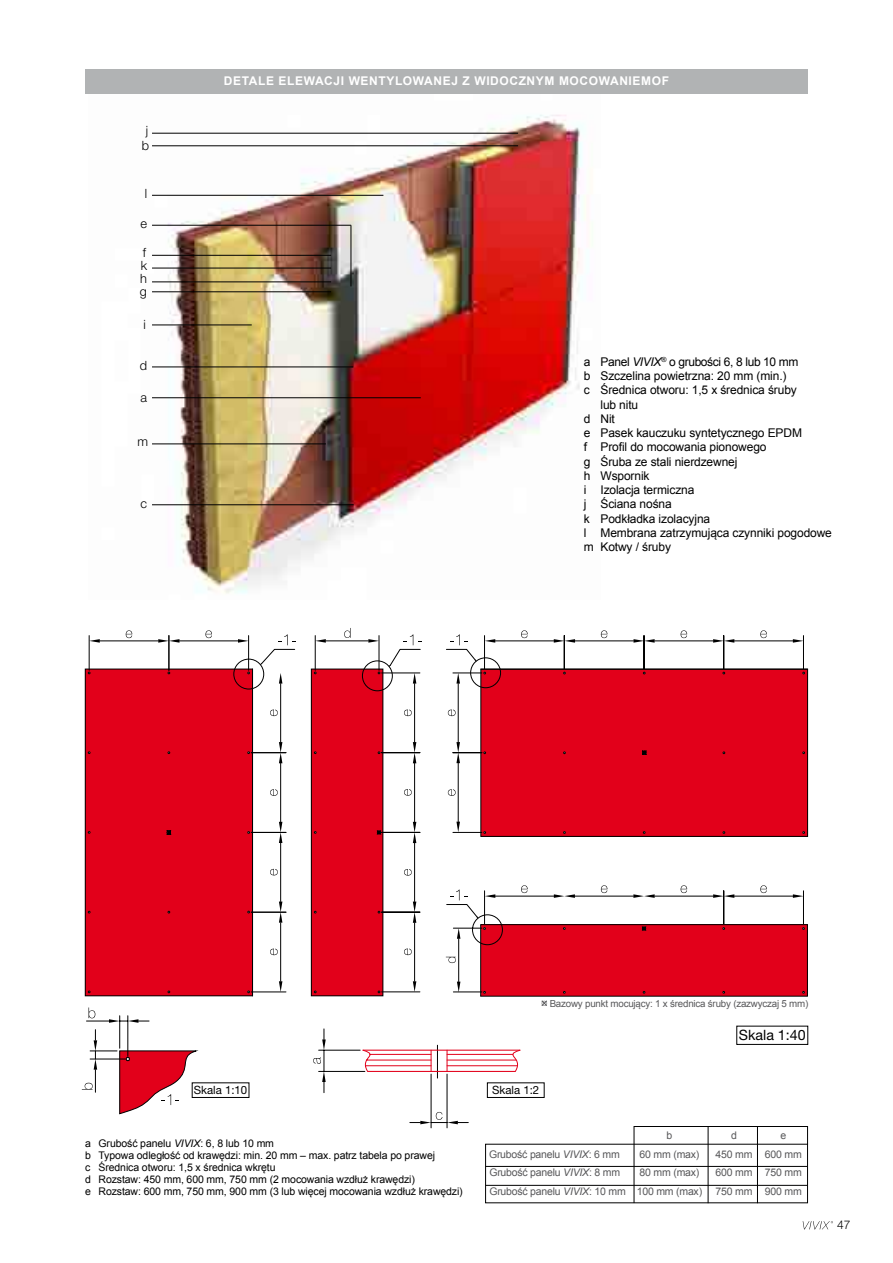
<style>
.page{position:relative;width:893px;height:1263px;background:#fff}
.page>*{position:absolute;margin:0;border:0;box-sizing:border-box;transform-origin:0 0}
.t1{font:14.25px "Helvetica Neue";color:#000}
.t2{font:300 12.75px/26.1px "Helvetica Neue";color:#000}
.t3{font:12px "Arial";letter-spacing:-.01em;color:#000}
.t4{font:700 12px "Arial";letter-spacing:.05em;color:#fff}
.t5{font:12px "Arial";letter-spacing:-.03em;color:#000}
.t6{font:300 12px "Helvetica Neue";color:#000}
.t7{font:11.4px "Helvetica Neue";color:#000}
.t8{font:10.5px/12px "Arial";letter-spacing:-.01em;color:#000}
.t9{font:10.5px "Arial";letter-spacing:-.02em;color:#58585a}
.t10{font:9.75px "Arial";letter-spacing:-.02em;color:#58585a}
.s1{font-style:italic}
.s2{font-family:"Helvetica Neue";font-weight:100;font-size:10.5px}
</style>
<div class="page">
<svg style="left:803px;top:1221px;width:30px;height:8px"></svg>
<img style="left:152px;top:114px;width:434px;height:480px">
<hr style="left:152px;top:146px;width:366px;height:1px;background:#000">
<hr style="left:152px;top:133px;width:366px;height:1px;background:#000">
<hr style="left:152px;top:367px;width:201px;height:1px;background:#000">
<hr style="left:152px;top:325px;width:100px;height:1px;background:#000">
<hr style="left:152px;top:195px;width:231px;height:1px;background:#000">
<hr style="left:152px;top:397px;width:269px;height:1px;background:#000">
<hr style="left:152px;top:444px;width:174px;height:1px;background:#000">
<hr style="left:152px;top:504px;width:202px;height:1px;background:#000">
<hr style="left:152px;top:255px;width:179px;height:1px;background:#000">
<hr style="left:152px;top:268px;width:179px;height:1px;background:#000">
<hr style="left:152px;top:282px;width:179px;height:1px;background:#000">
<hr style="left:152px;top:292px;width:179px;height:1px;background:#000">
<hr style="left:152px;top:225px;width:199px;height:1px;background:#000">
<hr style="left:351px;top:225px;width:1px;height:61px;background:#000">
<div style="left:85px;top:669px;width:168px;height:327px;background:#e2001a"></div>
<div style="left:85px;top:669px;width:168px;height:327px;border:1px solid #000"></div>
<hr style="left:252px;top:669px;width:1px;height:327px;background:#000">
<svg style="left:167px;top:830px;width:4px;height:163px"></svg>
<hr style="left:251px;top:992px;width:35px;height:1px;background:#000">
<hr style="left:280px;top:923px;width:1px;height:58px;background:#000">
<svg style="left:279px;top:981px;width:3px;height:11px"></svg>
<hr style="left:89px;top:635px;width:1px;height:35px;background:#000">
<hr style="left:100px;top:641px;width:58px;height:1px;background:#000">
<svg style="left:89px;top:639px;width:11px;height:4px"></svg>
<hr style="left:251px;top:912px;width:35px;height:1px;background:#000">
<hr style="left:280px;top:843px;width:1px;height:58px;background:#000">
<svg style="left:279px;top:901px;width:3px;height:22px"></svg>
<hr style="left:251px;top:832px;width:35px;height:1px;background:#000">
<hr style="left:280px;top:763px;width:1px;height:59px;background:#000">
<svg style="left:279px;top:822px;width:3px;height:21px"></svg>
<hr style="left:251px;top:752px;width:35px;height:1px;background:#000">
<hr style="left:280px;top:683px;width:1px;height:59px;background:#000">
<svg style="left:279px;top:742px;width:3px;height:21px"></svg>
<div style="left:234px;top:659px;width:30px;height:30px;border:1px solid #000;border-radius:50%"></div>
<svg style="left:126px;top:630px;width:6px;height:8px"></svg>
<svg style="left:158px;top:630px;width:138px;height:53px"></svg>
<svg style="left:270px;top:709px;width:8px;height:7px"></svg>
<svg style="left:270px;top:789px;width:8px;height:7px"></svg>
<svg style="left:270px;top:869px;width:8px;height:6px"></svg>
<svg style="left:270px;top:948px;width:8px;height:7px"></svg>
<div style="left:311px;top:669px;width:72px;height:327px;background:#e2001a"></div>
<div style="left:311px;top:669px;width:72px;height:327px;border:1px solid #000"></div>
<svg style="left:377px;top:830px;width:4px;height:4px"></svg>
<hr style="left:326px;top:641px;width:42px;height:1px;background:#000">
<svg style="left:316px;top:639px;width:10px;height:4px"></svg>
<hr style="left:382px;top:992px;width:38px;height:1px;background:#000">
<hr style="left:382px;top:912px;width:38px;height:1px;background:#000">
<hr style="left:315px;top:635px;width:1px;height:35px;background:#000">
<hr style="left:382px;top:832px;width:38px;height:1px;background:#000">
<hr style="left:414px;top:763px;width:1px;height:59px;background:#000">
<hr style="left:414px;top:843px;width:1px;height:58px;background:#000">
<svg style="left:413px;top:822px;width:3px;height:21px"></svg>
<hr style="left:414px;top:923px;width:1px;height:58px;background:#000">
<svg style="left:413px;top:981px;width:3px;height:11px"></svg>
<svg style="left:413px;top:901px;width:3px;height:22px"></svg>
<svg style="left:344px;top:628px;width:7px;height:10px"></svg>
<svg style="left:362px;top:634px;width:59px;height:129px"></svg>
<svg style="left:404px;top:789px;width:8px;height:7px"></svg>
<svg style="left:404px;top:869px;width:8px;height:7px"></svg>
<svg style="left:404px;top:948px;width:8px;height:7px"></svg>
<hr style="left:803px;top:635px;width:1px;height:35px;background:#000">
<hr style="left:723px;top:635px;width:1px;height:35px;background:#000">
<hr style="left:644px;top:635px;width:1px;height:35px;background:#000">
<hr style="left:564px;top:635px;width:1px;height:35px;background:#000">
<div style="left:481px;top:669px;width:327px;height:167px;background:#e2001a"></div>
<hr style="left:481px;top:669px;width:327px;height:1px;background:#000">
<svg style="left:642px;top:751px;width:163px;height:4px"></svg>
<div style="left:470px;top:658px;width:31px;height:30px;border:1px solid #000;border-radius:50%"></div>
<hr style="left:495px;top:641px;width:59px;height:1px;background:#000">
<hr style="left:575px;top:641px;width:58px;height:1px;background:#000">
<svg style="left:554px;top:639px;width:21px;height:4px"></svg>
<hr style="left:655px;top:641px;width:58px;height:1px;background:#000">
<svg style="left:633px;top:639px;width:22px;height:4px"></svg>
<hr style="left:734px;top:641px;width:59px;height:1px;background:#000">
<svg style="left:793px;top:639px;width:10px;height:4px"></svg>
<svg style="left:713px;top:639px;width:21px;height:4px"></svg>
<svg style="left:521px;top:630px;width:7px;height:8px"></svg>
<svg style="left:601px;top:630px;width:6px;height:8px"></svg>
<svg style="left:681px;top:630px;width:6px;height:8px"></svg>
<svg style="left:760px;top:630px;width:7px;height:8px"></svg>
<svg style="left:446px;top:634px;width:49px;height:199px"></svg>
<svg style="left:446px;top:885px;width:359px;height:108px"></svg>
<hr style="left:128px;top:1016px;width:1px;height:40px;background:#000">
<hr style="left:119px;top:1016px;width:1px;height:32px;background:#000">
<svg style="left:86px;top:1007px;width:63px;height:16px"></svg>
<svg style="left:82px;top:1030px;width:115px;height:84px"></svg>
<hr style="left:437px;top:1045px;width:1px;height:33px;background:#000">
<hr style="left:447px;top:1074px;width:1px;height:54px;background:#000">
<hr style="left:431px;top:1074px;width:1px;height:54px;background:#000">
<svg style="left:360px;top:1050px;width:161px;height:22px"></svg>
<hr style="left:319px;top:1050px;width:41px;height:1px;background:#000">
<hr style="left:319px;top:1071px;width:46px;height:1px;background:#000">
<hr style="left:363px;top:1050px;width:157px;height:1px;background:#e2001a">
<hr style="left:367px;top:1071px;width:148px;height:1px;background:#e2001a">
<svg style="left:313px;top:1029px;width:13px;height:64px"></svg>
<svg style="left:410px;top:1112px;width:58px;height:12px"></svg>
<div style="left:85px;top:69px;width:723px;height:25px;background:#b1b3b4"></div>
<hr style="left:486px;top:1166px;width:321px;height:1px;background:#000">
<hr style="left:486px;top:1185px;width:321px;height:1px;background:#000">
<svg style="left:634px;top:1126px;width:174px;height:77px"></svg>
<hr style="left:708px;top:1127px;width:1px;height:76px;background:#000">
<hr style="left:757px;top:1127px;width:1px;height:76px;background:#000">
<svg style="left:541px;top:1000px;width:6px;height:6px"></svg>
<p class="t2" style="left:146px;top:117px;width:4px">j</p>
<p class="t2" style="left:142px;top:132px;width:9px">b</p>
<p class="t2" style="left:145px;top:180px;width:4px">l</p>
<p class="t2" style="left:140px;top:210px;width:8px">e</p>
<p class="t2" style="left:140px;top:239px;width:8px">f h</p>
<p class="t2" style="left:140px;top:252px;width:9px;line-height:25.5px">k g</p>
<p class="t2" style="left:144px;top:311px;width:4px">i</p>
<p class="t2" style="left:140px;top:352px;width:9px">d</p>
<p class="t2" style="left:140px;top:384px;width:8px">a</p>
<p class="t2" style="left:137px;top:428px;width:12px">m</p>
<p class="t2" style="left:140px;top:490px;width:8px">c</p>
<p class="t4" style="left:224px;top:73px;width:446px">DETALE ELEWACJI WENTYLOWANEJ Z WIDOCZNYM MOCOWANIEMOF</p>
<p class="t5" style="left:584px;top:354px;width:216px">a Panel <span class="s1">VIVIX</span><sup>®</sup> o grubości 6, 8 lub 10 mm</p>
<p class="t3" style="left:584px;top:368px;width:204px">b Szczelina powietrzna: 20 mm (min.)</p>
<p class="t3" style="left:584px;top:382px;width:214px">c Średnica otworu: 1,5 x średnica śruby</p>
<p class="t3" style="left:600px;top:397px;width:39px">lub nitu</p>
<p class="t3" style="left:584px;top:411px;width:32px">d Nit</p>
<p class="t3" style="left:584px;top:425px;width:220px">e Pasek kauczuku syntetycznego EPDM</p>
<p class="t3" style="left:584px;top:439px;width:184px">f Profil do mocowania pionowego</p>
<p class="t3" style="left:584px;top:454px;width:155px">g Śruba ze stali nierdzewnej</p>
<p class="t3" style="left:584px;top:468px;width:67px">h Wspornik</p>
<p class="t3" style="left:584px;top:482px;width:112px">i Izolacja termiczna</p>
<p class="t3" style="left:584px;top:496px;width:89px">j Ściana nośna</p>
<p class="t3" style="left:584px;top:511px;width:128px">k Podkładka izolacyjna</p>
<p class="t3" style="left:584px;top:525px;width:250px">l Membrana zatrzymująca czynniki pogodowe</p>
<p class="t3" style="left:584px;top:539px;width:89px">m Kotwy / śruby</p>
<p class="t7" style="left:194px;top:1083px;width:55px">Skala 1:10</p>
<p class="t10" style="left:541px;top:997px;width:269px"><span class="s2">¤</span> Bazowy punkt mocujący: 1 x średnica śruby (zazwyczaj 5 mm)</p>
<p class="t7" style="left:492px;top:1083px;width:49px">Skala 1:2</p>
<p class="t1" style="left:739px;top:1026px;width:68px">Skala 1:40</p>
<p class="t8" style="left:85px;top:1137px;width:379px">a Grubość panelu <span class="s1">VIVIX</span>: 6, 8 lub 10 mm<br>b Typowa odległość od krawędzi: min. 20 mm – max. patrz tabela po prawej<br>c Średnica otworu: 1,5 x średnica wkrętu<br>d Rozstaw: 450 mm, 600 mm, 750 mm (2 mocowania wzdłuż krawędzi)<br>e Rozstaw: 600 mm, 750 mm, 900 mm (3 lub więcej mocowania wzdłuż krawędzi)</p>
<p class="t9" style="left:667px;top:1129px;width:7px">b</p>
<p class="t9" style="left:731px;top:1129px;width:7px">d</p>
<p class="t9" style="left:780px;top:1129px;width:7px">e</p>
<p class="t9" style="left:489px;top:1147px;width:132px">Grubość panelu <span class="s1">VIVIX</span>: 6 mm</p>
<p class="t9" style="left:640px;top:1147px;width:61px">60 mm (max)</p>
<p class="t9" style="left:716px;top:1147px;width:88px">450 mm 600 mm</p>
<p class="t9" style="left:489px;top:1166px;width:132px">Grubość panelu <span class="s1">VIVIX</span>: 8 mm</p>
<p class="t9" style="left:640px;top:1166px;width:61px">80 mm (max)</p>
<p class="t9" style="left:716px;top:1166px;width:88px">600 mm 750 mm</p>
<p class="t9" style="left:489px;top:1184px;width:214px">Grubość panelu <span class="s1">VIVIX</span>: 10 mm 100 mm (max)</p>
<p class="t9" style="left:716px;top:1184px;width:88px">750 mm 900 mm</p>
<p class="t6" style="left:837px;top:1218px;width:15px">47</p>
</div>
